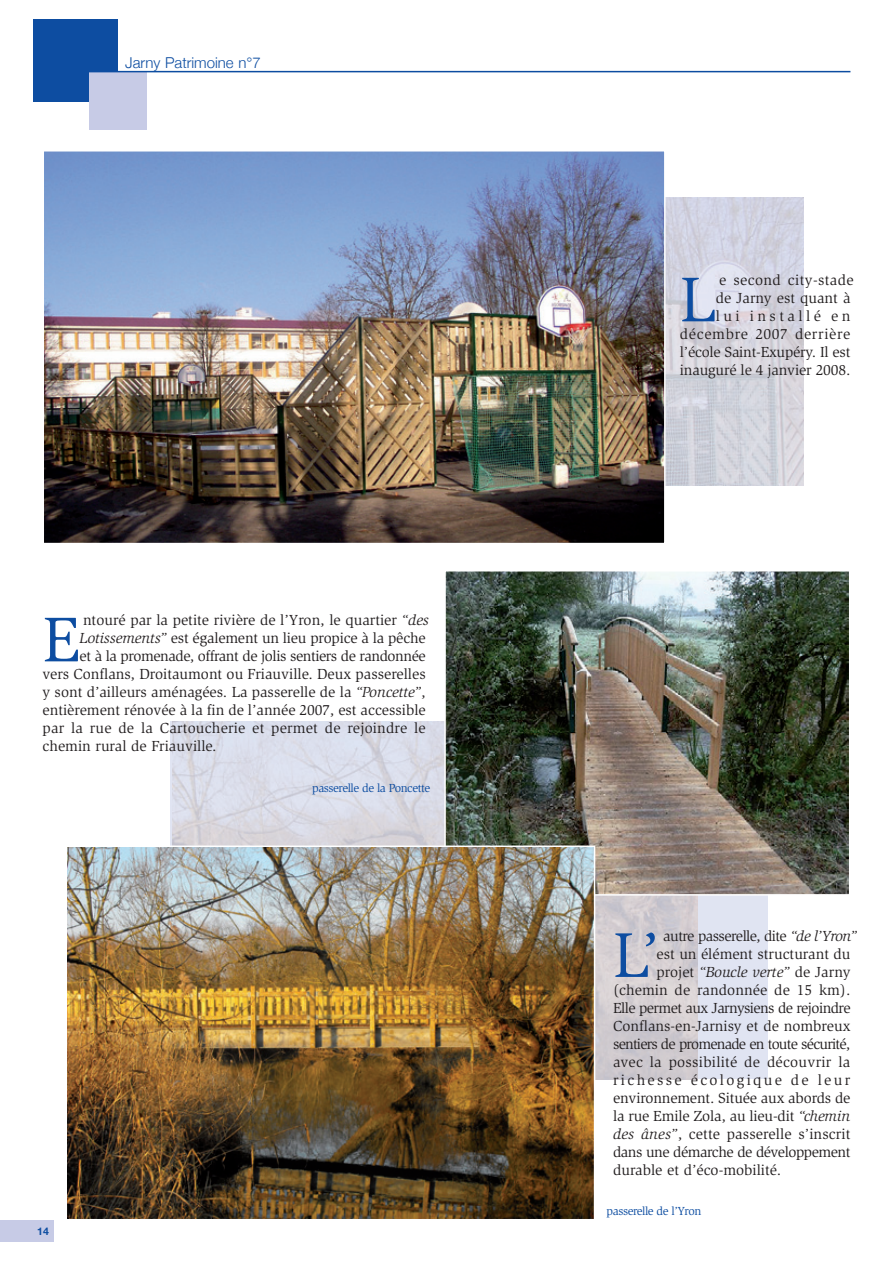
<style>
.page{position:relative;width:893px;height:1263px;background:#fff}
.page>*{position:absolute;margin:0;border:0;box-sizing:border-box;transform-origin:0 0}
.t1{font:64.95px "Slimbach";color:#0d4da1}
.t2{font:15px/18px "Slimbach";color:#231f20;text-align:right}
.t3{font:15px "Slimbach";letter-spacing:-.035em;color:#231f20}
.t4{font:15px "Slimbach";letter-spacing:-.025em;color:#231f20}
.t5{font:15px "Slimbach";letter-spacing:-.05em;color:#231f20}
.t6{font:15px "Slimbach";letter-spacing:-.03em;color:#231f20}
.t7{font:15px "Slimbach";letter-spacing:.155em;color:#231f20}
.t8{font:300 15px "Helvetica Neue";color:#0d4da1}
.t9{font:12px "Slimbach";letter-spacing:-.035em;color:#0d4da1}
.t10{font:700 10.5px "Helvetica Neue";color:#0d4da1}
.s1{font-style:italic}
</style>
<div class="page">
<img style="left:666px;top:197px;width:138px;height:288px">
<div style="left:171px;top:722px;width:597px;height:357px;background:#e0e4f2"></div>
<img style="left:173px;top:722px;width:524px;height:357px">
<div style="left:33px;top:19px;width:84px;height:82px;background:#0d4da1"></div>
<div style="left:89px;top:73px;width:58px;height:57px;background:#c7cbe6"></div>
<div style="left:0;top:1220px;width:54px;height:22px;background:#c7cbe6"></div>
<hr style="left:88px;top:71px;width:762px;height:1px;background:#0d4da1">
<img style="left:447px;top:573px;width:400px;height:320px">
<div style="left:444px;top:570px;width:406px;height:326px;border:2px solid #fff"></div>
<img style="left:68px;top:848px;width:524px;height:369px">
<div style="left:64px;top:845px;width:531px;height:375px;border:2px solid #fff"></div>
<img style="left:46px;top:153px;width:617px;height:388px">
<div style="left:43px;top:150px;width:623px;height:394px;border:2px solid #fff"></div>
<p class="t8" style="left:125px;top:53px;width:137px">Jarny Patrimoine n°7</p>
<h1 class="t1" style="left:43px;top:615px;width:39px">E</h1>
<p class="t2" style="left:83px;top:612px;width:348px">ntouré par la petite rivière de l’Yron, le quartier <span class="s1">“des</span></p>
<p class="t2" style="left:80px;top:630px;width:348px"><span class="s1">Lotissements”</span> est également un lieu propice à la pêche</p>
<p class="t4" style="left:80px;top:650px;width:348px">et à la promenade, offrant de jolis sentiers de randonnée</p>
<p class="t2" style="left:43px;top:666px;width:385px">vers Conflans, Droitaumont ou Friauville. Deux passerelles</p>
<p class="t2" style="left:43px;top:684px;width:385px">y sont d’ailleurs aménagées. La passerelle de la <span class="s1">“Poncette”</span>,</p>
<p class="t2" style="left:43px;top:702px;width:385px">entièrement rénovée à la fin de l’année 2007, est accessible</p>
<p class="t2" style="left:43px;top:720px;width:385px">par la rue de la Cartoucherie et permet de rejoindre le</p>
<p class="t2" style="left:43px;top:738px;width:176px">chemin rural de Friauville.</p>
<p class="t10" style="left:37px;top:1225px;width:13px">14</p>
<p class="t9" style="left:312px;top:784px;width:119px">passerelle de la Poncette</p>
<p class="t2" style="left:680px;top:272px;width:175px">e second city-stade<br>de Jarny est quant à<br>lui installé en décembre 2007 derrière l’école Saint-Exupéry. Il est inauguré le 4 janvier 2008.</p>
<h1 class="t1" style="left:680px;top:275px;width:38px">L</h1>
<h1 class="t1" style="left:613px;top:930px;width:48px">L’</h1>
<p class="t3" style="left:663px;top:930px;width:195px">autre passerelle, dite <span class="s1">“de l’Yron”</span></p>
<p class="t2" style="left:657px;top:946px;width:195px">est un élément structurant du</p>
<p class="t2" style="left:657px;top:964px;width:195px">projet <span class="s1">“Boucle verte”</span> de Jarny</p>
<p class="t2" style="left:613px;top:982px;width:239px">(chemin de randonnée de 15 km).</p>
<p class="t3" style="left:613px;top:1002px;width:239px">Elle permet aux Jarnysiens de rejoindre</p>
<p class="t2" style="left:613px;top:1018px;width:239px">Conflans-en-Jarnisy et de nombreux</p>
<p class="t5" style="left:613px;top:1038px;width:239px">sentiers de promenade en toute sécurité,</p>
<p class="t2" style="left:613px;top:1054px;width:239px">avec la possibilité de découvrir la</p>
<p class="t7" style="left:613px;top:1074px;width:239px">richesse écologique de leur</p>
<p class="t2" style="left:613px;top:1090px;width:239px">environnement. Située aux abords de</p>
<p class="t2" style="left:613px;top:1108px;width:239px">la rue Emile Zola, au lieu-dit <span class="s1">“chemin</span></p>
<p class="t2" style="left:613px;top:1126px;width:239px"><span class="s1">des ânes”</span>, cette passerelle s’inscrit</p>
<p class="t6" style="left:613px;top:1146px;width:239px">dans une démarche de développement</p>
<p class="t2" style="left:613px;top:1162px;width:170px">durable et d’éco-mobilité.</p>
<p class="t9" style="left:607px;top:1206px;width:96px">passerelle de l’Yron</p>
</div>
